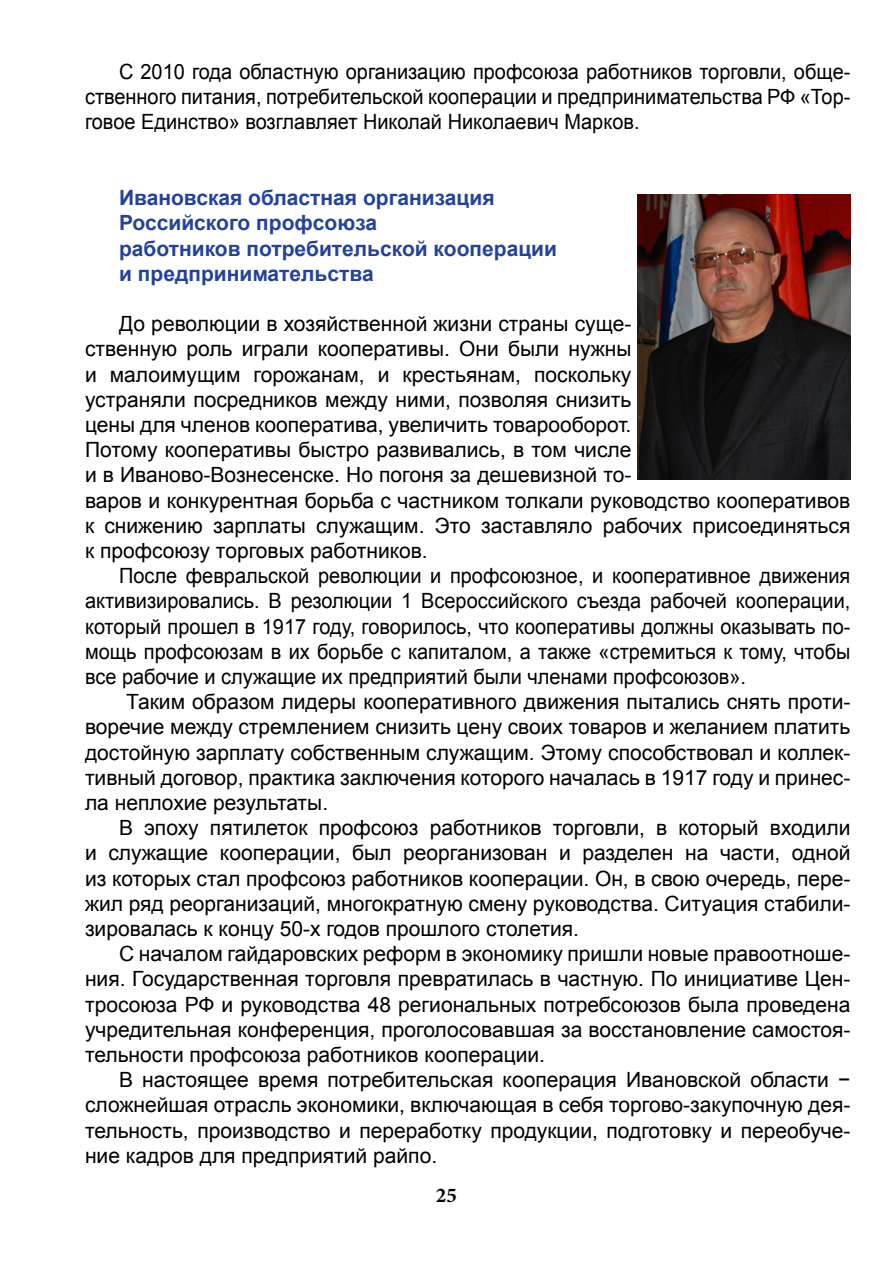
<style>
.page{position:relative;width:893px;height:1263px;background:#fff}
.page>*{position:absolute;margin:0;border:0;box-sizing:border-box;transform-origin:0 0}
.t1{font:21px/25.2px "Arial";color:#000;text-align:justify}
.t2{font:21px/25.2px "Arial";color:#000;text-align:justify;scale:.95 1}
.t3{font:700 21px/25.2px "Arial";color:#244299}
.t4{font:700 21px "Minion Pro";color:#000}
</style>
<div class="page">
<img style="left:638px;top:195px;width:212px;height:284px">
<p class="t2" style="left:85px;top:59px;width:807px;text-indent:34px">С 2010 года областную организацию профсоюза работников торговли, обще&shy;ственного питания, потребительской кооперации и предпринимательства РФ «Тор&shy;говое Единство» возглавляет Николай Николаевич Марков.</p>
<p class="t3" style="left:119px;top:186px;width:440px">Ивановская областная организация<br>Российского профсоюза<br>работников потребительской кооперации и предпринимательства</p>
<p class="t1" style="left:85px;top:311px;width:767px;text-align:left;text-indent:34px">До революции в хозяйственной жизни страны суще-<br>ственную роль играли кооперативы. Они были нужны<br>и малоимущим горожанам, и крестьянам, поскольку<br>устраняли посредников между ними, позволяя снизить<br>цены для членов кооператива, увеличить товарооборот.<br>Потому кооперативы быстро развивались, в том числе<br>и в Иваново-Вознесенске. Но погоня за дешевизной то-<br>варов и конкурентная борьба с частником толкали руководство кооперативов к снижению зарплаты служащим. Это заставляло рабочих присоединяться к профсоюзу торговых работников.</p>
<p class="t2" style="left:85px;top:563px;width:807px;text-indent:34px">После февральской революции и профсоюзное, и кооперативное движения активизировались. В резолюции 1 Всероссийского съезда рабочей кооперации, который прошел в 1917 году, говорилось, что кооперативы должны оказывать по&shy;мощь профсоюзам в их борьбе с капиталом, а также «стремиться к тому, чтобы все рабочие и служащие их предприятий были членами профсоюзов».</p>
<p class="t1" style="left:85px;top:689px;width:767px;text-indent:41px">Таким образом лидеры кооперативного движения пытались снять проти&shy;воречие между стремлением снизить цену своих товаров и желанием платить достойную зарплату собственным служащим. Этому способствовал и коллек&shy;тивный договор, практика заключения которого началась в 1917 году и принес&shy;ла неплохие результаты.</p>
<p class="t1" style="left:85px;top:815px;width:767px;text-indent:34px">В эпоху пятилеток профсоюз работников торговли, в который входили и служащие кооперации, был реорганизован и разделен на части, одной из которых стал профсоюз работников кооперации. Он, в свою очередь, пере&shy;жил ряд реорганизаций, многократную смену руководства. Ситуация стабили&shy;зировалась к концу 50-х годов прошлого столетия.</p>
<p class="t1" style="left:85px;top:941px;width:767px;text-indent:34px">С началом гайдаровских реформ в экономику пришли новые правоотноше&shy;ния. Государственная торговля превратилась в частную. По инициативе Цен&shy;тросоюза РФ и руководства 48 региональных потребсоюзов была проведена учредительная конференция, проголосовавшая за восстановление самостоя&shy;тельности профсоюза работников кооперации.</p>
<p class="t1" style="left:85px;top:1067px;width:767px;text-indent:34px">В настоящее время потребительская кооперация Ивановской области − сложнейшая отрасль экономики, включающая в себя торгово-закупочную дея&shy;тельность, производство и переработку продукции, подготовку и переобуче&shy;ние кадров для предприятий райпо.</p>
<p class="t4" style="left:436px;top:1180px;width:22px">25</p>
</div>
